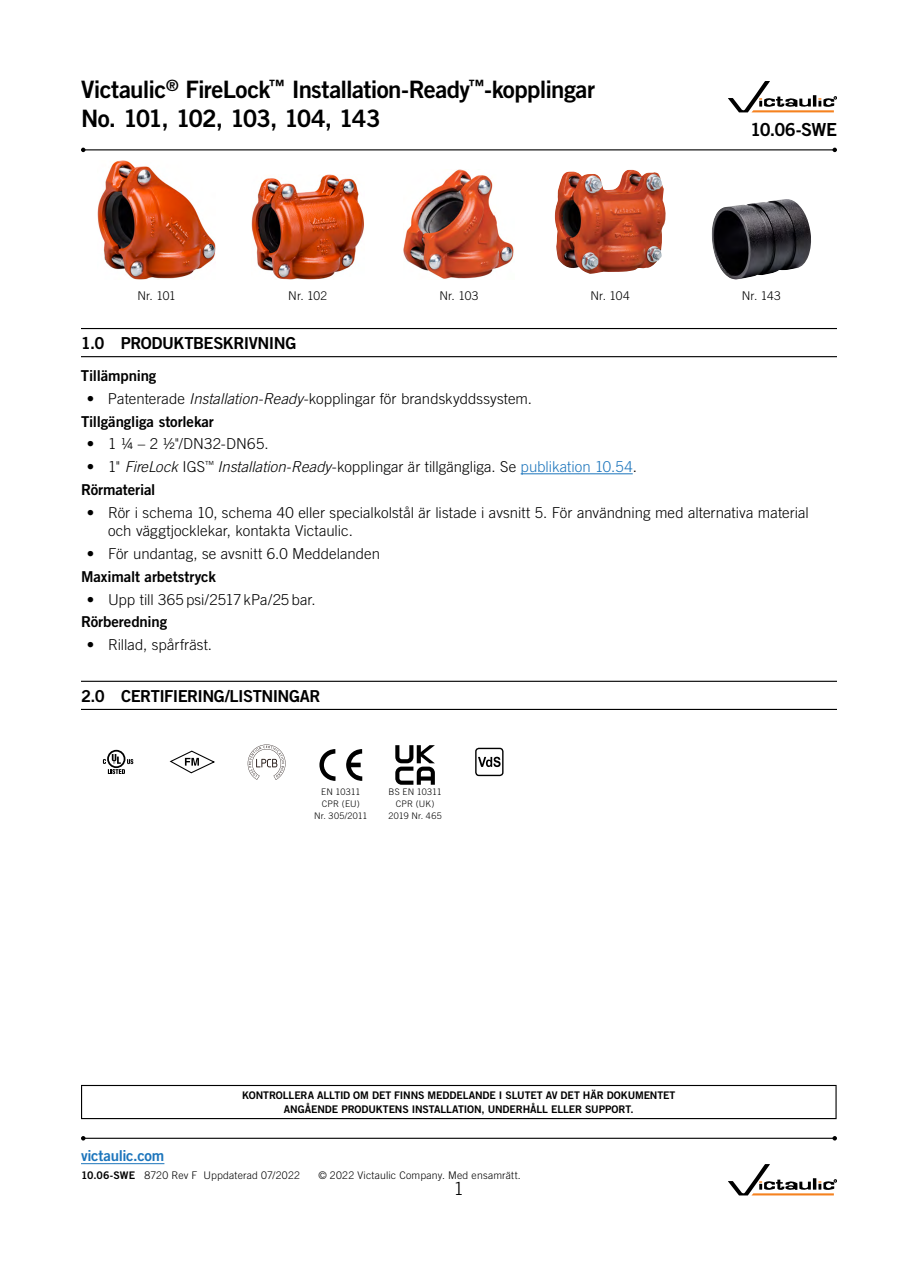
<style>
.page{position:relative;width:918px;height:1263px;background:#fff}
.page>*{position:absolute;margin:0;border:0;box-sizing:border-box;transform-origin:0 0}
.t1{font:24px/28.5px "Trade Gothic LT Std Bd 2";letter-spacing:-.03em;color:#000}
.t2{font:18px "Trade Gothic LT Std Bd 2";letter-spacing:-.035em;color:#000}
.t3{font:300 18px "Trade Gothic LT Std";color:#000}
.t4{font:16.5px "Trade Gothic LT Std Bd 2";letter-spacing:-.03em;color:#000}
.t5{font:300 15px/18px "Trade Gothic LT Std";color:#000}
.t6{font:15px "Trade Gothic LT Std Bd 2";letter-spacing:-.01em;color:#000}
.t7{font:15px "Trade Gothic LT Std Bd 2";letter-spacing:-.02em;color:#1c75bc}
.t8{font:300 12px "Trade Gothic LT Std";letter-spacing:.005em;color:#000}
.t9{font:10.5px/13.5px "Trade Gothic LT Std Bd 2";letter-spacing:-.01em;color:#000;text-align:center}
.t10{font:300 10.5px "Trade Gothic LT Std";letter-spacing:.015em;color:#000}
.t11{font:300 9px/12px "Trade Gothic LT Std";letter-spacing:.015em;color:#000;text-align:center}
.s1{font-style:italic}
.s2{color:#1c75bc}
.s3{font-family:"Trade Gothic LT Std Bd 2";font-weight:400}
</style>
<div class="page">
<hr style="left:81px;top:1163px;width:83px;height:1px;background:#1c75bc">
<hr style="left:81px;top:1085px;width:756px;height:1px;background:#000">
<hr style="left:81px;top:1086px;width:1px;height:32px;background:#000">
<hr style="left:836px;top:1086px;width:1px;height:32px;background:#000">
<hr style="left:81px;top:1118px;width:756px;height:1px;background:#000">
<svg style="left:728px;top:81px;width:109px;height:31px"></svg>
<hr style="left:81px;top:328px;width:756px;height:1px;background:#000">
<hr style="left:81px;top:356px;width:756px;height:1px;background:#000">
<hr style="left:521px;top:474px;width:112px;height:1px;background:#1c75bc">
<hr style="left:81px;top:681px;width:756px;height:1px;background:#000">
<hr style="left:81px;top:709px;width:756px;height:1px;background:#000">
<img style="left:98px;top:161px;width:117px;height:119px">
<img style="left:251px;top:175px;width:113px;height:105px">
<img style="left:404px;top:170px;width:110px;height:109px">
<img style="left:555px;top:170px;width:111px;height:104px">
<img style="left:711px;top:199px;width:100px;height:81px">
<div style="left:107px;top:750px;width:18px;height:18px;border:2px solid #000;border-radius:50%"></div>
<svg style="left:103px;top:754px;width:30px;height:20px"></svg>
<svg style="left:170px;top:750px;width:45px;height:23px"></svg>
<svg style="left:248px;top:744px;width:38px;height:35px"></svg>
<svg style="left:319px;top:749px;width:17px;height:32px"></svg>
<svg style="left:346px;top:749px;width:16px;height:32px"></svg>
<svg style="left:395px;top:745px;width:40px;height:40px"></svg>
<div style="left:475px;top:748px;width:29px;height:28px;border:1px solid #000;border-radius:3px"></div>
<svg style="left:478px;top:757px;width:23px;height:10px"></svg>
<hr style="left:83px;top:149px;width:752px;height:1px;background:#000">
<svg style="left:81px;top:148px;width:5px;height:4px"></svg>
<svg style="left:832px;top:148px;width:5px;height:4px"></svg>
<hr style="left:83px;top:1138px;width:752px;height:1px;background:#000">
<svg style="left:81px;top:1136px;width:5px;height:4px"></svg>
<svg style="left:832px;top:1136px;width:5px;height:4px"></svg>
<svg style="left:728px;top:1164px;width:109px;height:31px"></svg>
<h1 class="t1" style="left:81px;top:75px;width:516px">Victaulic<sup>®</sup> FireLock<sup>™</sup> Installation-Ready<sup>™</sup>-kopplingar<br>No. 101, 102, 103, 104, 143</h1>
<p class="t2" style="left:750px;top:119px;width:88px">10.06-SWE</p>
<p class="t8" style="left:137px;top:289px;width:40px">Nr. 101</p>
<p class="t8" style="left:288px;top:289px;width:41px">Nr. 102</p>
<p class="t8" style="left:439px;top:289px;width:41px">Nr. 103</p>
<p class="t8" style="left:591px;top:289px;width:41px">Nr. 104</p>
<p class="t8" style="left:742px;top:289px;width:41px">Nr. 143</p>
<p class="t4" style="left:81px;top:333px;width:217px">1.0 PRODUKTBESKRIVNING</p>
<p class="t6" style="left:81px;top:366px;width:77px">Tillämpning</p>
<p class="t5" style="left:87px;top:389px;width:447px">• Patenterade <span class="s1">Installation-Ready</span>-kopplingar för brandskyddssystem.</p>
<p class="t6" style="left:81px;top:412px;width:134px">Tillgängliga storlekar</p>
<p class="t5" style="left:87px;top:435px;width:183px">• 1 ¼ – 2 ½"/DN32-DN65.</p>
<p class="t5" style="left:87px;top:458px;width:551px">• 1" <span class="s1">FireLock</span> IGS<sup>™</sup> <span class="s1">Installation-Ready</span>-kopplingar är tillgängliga. Se <span class="s2">publikation 10.54</span>.</p>
<p class="t6" style="left:81px;top:480px;width:76px">Rörmaterial</p>
<p class="t5" style="left:108px;top:503px;width:702px;text-indent:-21px">• Rör i schema 10, schema 40 eller specialkolstål är listade i avsnitt 5. För användning med alternativa material och väggtjocklekar, kontakta Victaulic.</p>
<p class="t5" style="left:87px;top:544px;width:295px">• För undantag, se avsnitt 6.0 Meddelanden</p>
<p class="t6" style="left:81px;top:567px;width:136px">Maximalt arbetstryck</p>
<p class="t5" style="left:87px;top:590px;width:230px">• Upp till 365 psi/2517 kPa/25 bar.</p>
<p class="t6" style="left:81px;top:613px;width:88px">Rörberedning</p>
<p class="t5" style="left:87px;top:636px;width:127px">• Rillad, spårfräst.</p>
<p class="t4" style="left:81px;top:686px;width:241px">2.0 CERTIFIERING/LISTNINGAR</p>
<p class="t11" style="left:314px;top:785px;width:55px">EN 10311<br>CPR (EU)<br>Nr. 305/2011</p>
<p class="t11" style="left:388px;top:785px;width:55px">BS EN 10311<br>CPR (UK)<br>2019 Nr. 465</p>
<p class="t9" style="left:242px;top:1088px;width:435px">KONTROLLERA ALLTID OM DET FINNS MEDDELANDE I SLUTET AV DET HÄR DOKUMENTET<br>ANGÅENDE PRODUKTENS INSTALLATION, UNDERHÅLL ELLER SUPPORT.</p>
<p class="t7" style="left:81px;top:1146px;width:85px">victaulic.com</p>
<p class="t10" style="left:81px;top:1169px;width:221px"><span class="s3">10.06-SWE</span> 8720 Rev F Uppdaterad 07/2022</p>
<p class="t10" style="left:318px;top:1169px;width:204px">© 2022 Victaulic Company. Med ensamrätt.</p>
<p class="t3" style="left:454px;top:1178px;width:12px">1</p>
</div>
